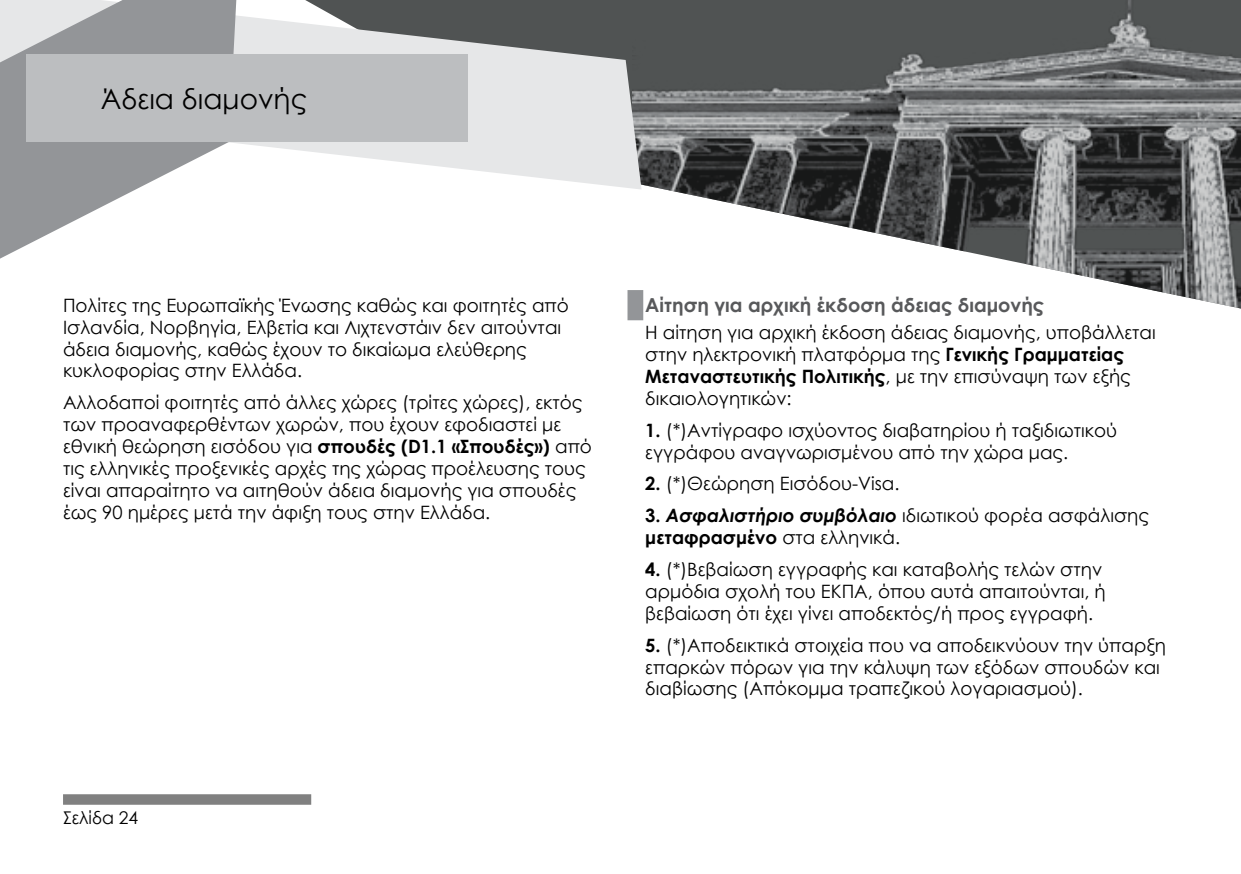
<style>
.page{position:relative;width:1241px;height:874px;background:#fff}
.page>*{position:absolute;margin:0;border:0;box-sizing:border-box;transform-origin:0 0}
.t1{font:28px "Century Gothic";color:#000}
.t2{font:700 19.25px "Century Gothic";color:#58595b}
.t3{font:18.38px/21.9px "Century Gothic";color:#000}
.t4{font:17.5px "Century Gothic";color:#000}
.s1{font-weight:700}
.s2{font-weight:700;font-style:italic}
</style>
<div class="page">
<img style="left:632px;top:0;width:608px;height:317px">
<svg style="left:239px;top:0;width:403px;height:195px;fill:#e6e7e8"></svg>
<svg style="left:0;top:0;width:239px;height:259px;fill:#939598"></svg>
<svg style="left:63px;top:794px;width:248px;height:10px;background:#838383"></svg>
<div style="left:26px;top:55px;width:442px;height:87px;background:#bcbec0"></div>
<div style="left:627px;top:298px;width:16px;height:14px;background:#939598"></div>
<h1 class="t1" style="left:101px;top:79px;width:208px">Άδεια διαμονής</h1>
<p class="t3" style="left:63px;top:294px;width:507px">Πολίτες της Ευρωπαϊκής Ένωσης καθώς και φοιτητές από Ισλανδία, Νορβηγία, Ελβετία και Λιχτενστάιν δεν αιτούνται άδεια διαμονής, καθώς έχουν το δικαίωμα ελεύθερης κυκλοφορίας στην Ελλάδα.</p>
<p class="t3" style="left:63px;top:391px;width:530px">Αλλοδαποί φοιτητές από άλλες χώρες (τρίτες χώρες), εκτός των προαναφερθέντων χωρών, που έχουν εφοδιαστεί με εθνική θεώρηση εισόδου για <span class="s1">σπουδές (D1.1 «Σπουδές»)</span> από τις ελληνικές προξενικές αρχές της χώρας προέλευσης τους είναι απαραίτητο να αιτηθούν άδεια διαμονής για σπουδές έως 90 ημέρες μετά την άφιξη τους στην Ελλάδα.</p>
<p class="t4" style="left:63px;top:805px;width:77px">Σελίδα 24</p>
<p class="t2" style="left:645px;top:290px;width:400px">Αίτηση για αρχική έκδοση άδειας διαμονής</p>
<p class="t3" style="left:645px;top:321px;width:512px">Η αίτηση για αρχική έκδοση άδειας διαμονής, υποβάλλεται στην ηλεκτρονική πλατφόρμα της <span class="s1">Γενικής Γραμματείας Μεταναστευτικής Πολιτικής</span>, με την επισύναψη των εξής δικαιολογητικών:</p>
<p class="t3" style="left:645px;top:418px;width:473px"><span class="s1">1.</span> (*)Αντίγραφο ισχύοντος διαβατηρίου ή ταξιδιωτικού εγγράφου αναγνωρισμένου από την χώρα μας.</p>
<p class="t3" style="left:645px;top:472px;width:256px"><span class="s1">2.</span> (*)Θεώρηση Εισόδου-Visa.</p>
<p class="t3" style="left:645px;top:504px;width:505px"><span class="s1">3.</span> <span class="s2">Ασφαλιστήριο συμβόλαιο</span> ιδιωτικού φορέα ασφάλισης <span class="s1">μεταφρασμένο</span> στα ελληνικά.</p>
<p class="t3" style="left:645px;top:558px;width:462px"><span class="s1">4.</span> (*)Βεβαίωση εγγραφής και καταβολής τελών στην αρμόδια σχολή του ΕΚΠΑ, όπου αυτά απαιτούνται, ή βεβαίωση ότι έχει γίνει αποδεκτός/ή προς εγγραφή.</p>
<p class="t3" style="left:645px;top:633px;width:522px"><span class="s1">5.</span> (*)Αποδεικτικά στοιχεία που να αποδεικνύουν την ύπαρξη επαρκών πόρων για την κάλυψη των εξόδων σπουδών και διαβίωσης (Απόκομμα τραπεζικού λογαριασμού).</p>
</div>
